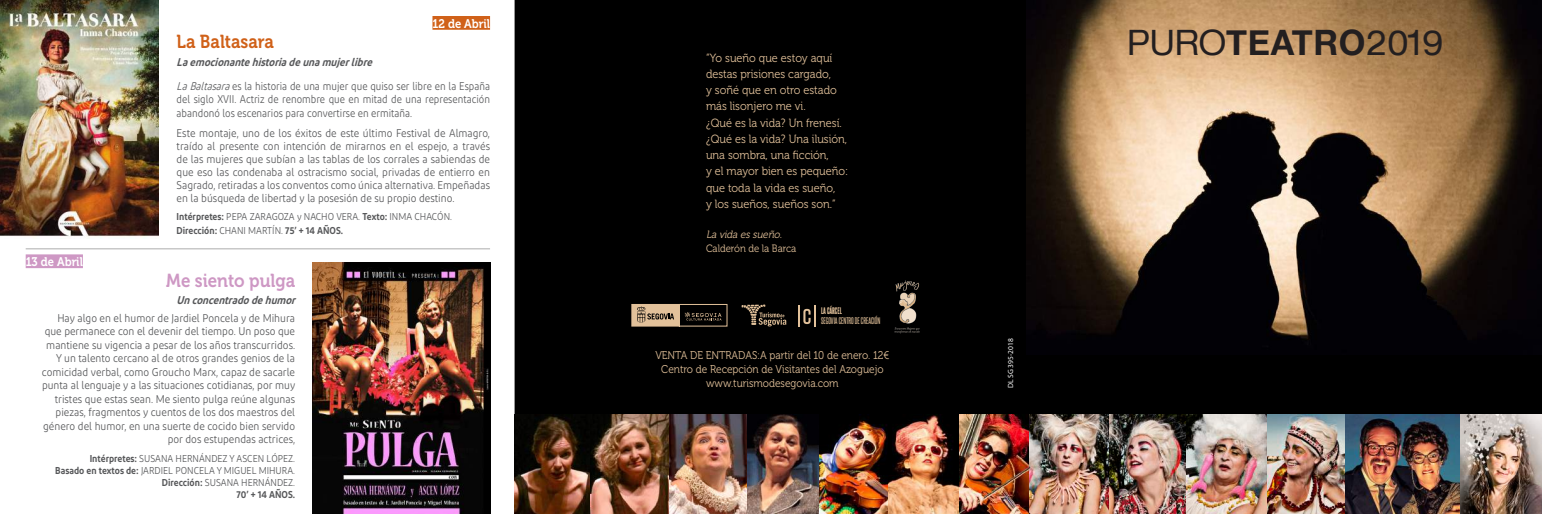
<style>
.page{position:relative;width:1542px;height:514px;background:#fff}
.page>*{position:absolute;margin:0;border:0;box-sizing:border-box;transform-origin:0 0}
.t1{font:expanded 35px "Helvetica 53";color:#231f20;scale:.9 1}
.t2{font:18.75px "Museo 700";color:#ce98c4;scale:.9 1}
.t3{font:18.75px "Museo 700";color:#d06119;scale:.9 1}
.t4{font:12.5px "Museo 700";color:#fff;scale:.9 1}
.t5{font:11.88px/16.2px "Museo 300";color:#e2c19a;scale:.92 1}
.t6{font:11.25px/13.5px "Diodrum";color:#57585a;text-align:justify;scale:.9 1}
.t7{font:11.25px/13.1px "Diodrum";color:#57585a;text-align:justify;scale:.86 1}
.t8{font:11.25px/13.8px "Museo 300";color:#e2c19a;text-align:center;scale:.9 1}
.t9{font:italic 600 11.25px "Diodrum";color:#57585a;scale:.9 1}
.t10{font:10.62px "Museo 300";color:#e2c19a;scale:.9 1}
.t11{font:italic 10.62px "Museo 300";color:#e2c19a;scale:.92 1}
.t12{font:10px/12px "Diodrum";color:#57585a;scale:.9 1}
.t13{font:8.12px "Steelfish Rg";color:#e2c19a}
.t14{font:8.12px "Steelfish Eb";color:#e2c19a}
.t15{font:7.5px "Myriad Pro";color:#fff}
.s1{font-style:italic}
.s2{font-weight:600}
.s3{font-family:"Helvetica Neue";font-weight:700;font-stretch:normal}
</style>
<div class="page">
<div style="left:514px;top:0;width:1027px;height:415px;background:#000"></div>
<img style="left:514px;top:415px;width:368px;height:99px">
<div style="left:432px;top:16px;width:58px;height:14px;background:#d06119"></div>
<div style="left:26px;top:254px;width:57px;height:14px;background:#ce98c4"></div>
<img style="left:0;top:0;width:159px;height:237px">
<img style="left:313px;top:262px;width:177px;height:251px">
<img style="left:1026px;top:0;width:515px;height:354px">
<img style="left:882px;top:415px;width:659px;height:99px">
<hr style="left:26px;top:248px;width:464px;height:1px;background:#acacac">
<svg style="left:741px;top:304px;width:45px;height:22px"></svg>
<svg style="left:631px;top:304px;width:96px;height:22px"></svg>
<svg style="left:803px;top:309px;width:7px;height:15px"></svg>
<hr style="left:798px;top:305px;width:2px;height:21px;background:#e2c19a">
<hr style="left:814px;top:305px;width:2px;height:21px;background:#e2c19a">
<img style="left:885px;top:273px;width:44px;height:63px">
<h2 class="t3" style="left:177px;top:31px;width:109px">La Baltasara</h2>
<p class="t9" style="left:177px;top:54px;width:222px">Laemocionantehistoriadeunamujerlibre</p>
<p class="t4" style="left:432px;top:17px;width:65px">12 de Abril</p>
<p class="t4" style="left:26px;top:255px;width:65px">13 de Abril</p>
<p class="t7" style="left:177px;top:80px;width:366px"><span class="s1">LaBaltasara</span>es la historia de una mujer que quiso ser libre en la España del siglo XVII. Actriz de renombre que en mitad de una representación abandonó los escenarios para convertirse en ermitaña.</p>
<p class="t6" style="left:177px;top:126px;width:350px;line-height:13.1px">Este montaje, uno de los éxitos de este último Festival de Almagro, traído al presente con intención de mirarnos en el espejo, a través de las mujeres que subían a las tablas de los corrales a sabiendas de que eso las condenaba al ostracismo social, privadas de entierro en Sagrado, retiradas a los conventos como única alternativa. Empeñadas en la búsqueda de libertad y la posesión de su propio destino.</p>
<p class="t12" style="left:177px;top:210px;width:307px;line-height:13.8px"><span class="s2">Intérpretes:</span> PEPA ZARAGOZA y NACHO VERA. <span class="s2">Texto:</span> INMA CHACÓN.<br><span class="s2">Dirección:</span> CHANI MARTÍN. <span class="s2">75’ + 14 AÑOS.</span></p>
<h2 class="t2" style="left:166px;top:270px;width:145px">Me siento pulga</h2>
<p class="t9" style="left:176px;top:293px;width:137px">Unconcentradodehumor</p>
<p class="t6" style="left:42px;top:311px;width:283px;text-align:right">Hay algo en el humor de Jardiel Poncela y de Mihura que permanece con el devenir del tiempo. Un poso que mantiene su vigencia a pesar de los años transcurridos.<br>Y un talento cercano al de otros grandes genios de la comicidad verbal, como Groucho Marx, capaz de sacarle punta al lenguaje y a las situaciones cotidianas, por muy tristes que estas sean. Me siento pulga reúne algunas piezas, fragmentos y cuentos de los dos maestros del género del humor, en una suerte de cocido bien servido por dos estupendas actrices,</p>
<p class="t12" style="left:55px;top:453px;width:268px;text-align:right"><span class="s2">Intérpretes:</span> SUSANA HERNÁNDEZ Y ASCEN LÓPEZ.<br><span class="s2">Basado en textos de:</span> JARDIEL PONCELA Y MIGUEL MIHURA.<br><span class="s2">Dirección:</span> SUSANA HERNÁNDEZ.<br><span class="s2">70’ + 14 AÑOS.</span></p>
<p class="t5" style="left:706px;top:50px;width:156px">“Yo sueño que estoy aquí destas prisiones cargado,<br>y soñé que en otro estado más lisonjero me vi.<br>¿Qué es la vida? Un frenesí. ¿Qué es la vida? Una ilusión, una sombra, una ficción,<br>y el mayor bien es pequeño: que toda la vida es sueño,<br>y los sueños, sueños son.”</p>
<p class="t11" style="left:706px;top:228px;width:87px">La vida essueño.</p>
<p class="t10" style="left:706px;top:242px;width:102px">Calderón de la Barca</p>
<p class="t14" style="left:821px;top:306px;width:22px">LA CÁRCEL</p>
<p class="t13" style="left:821px;top:316px;width:61px">SEGOVIA CENTRO DE CREACIÓN</p>
<p class="t8" style="left:655px;top:349px;width:262px">VENTA DE ENTRADAS:A partir del 10 de enero. 12€<br>Centro de Recepción de Visitantes del Azoguejo www.turismodesegovia.com</p>
<p class="t15" style="left:1006px;top:388px;width:51px;rotate:-90deg">DL SG 395-2018</p>
<h1 class="t1" style="left:1127px;top:21px;width:353px">PURO<span class="s3">TEATRO</span>2019</h1>
</div>
